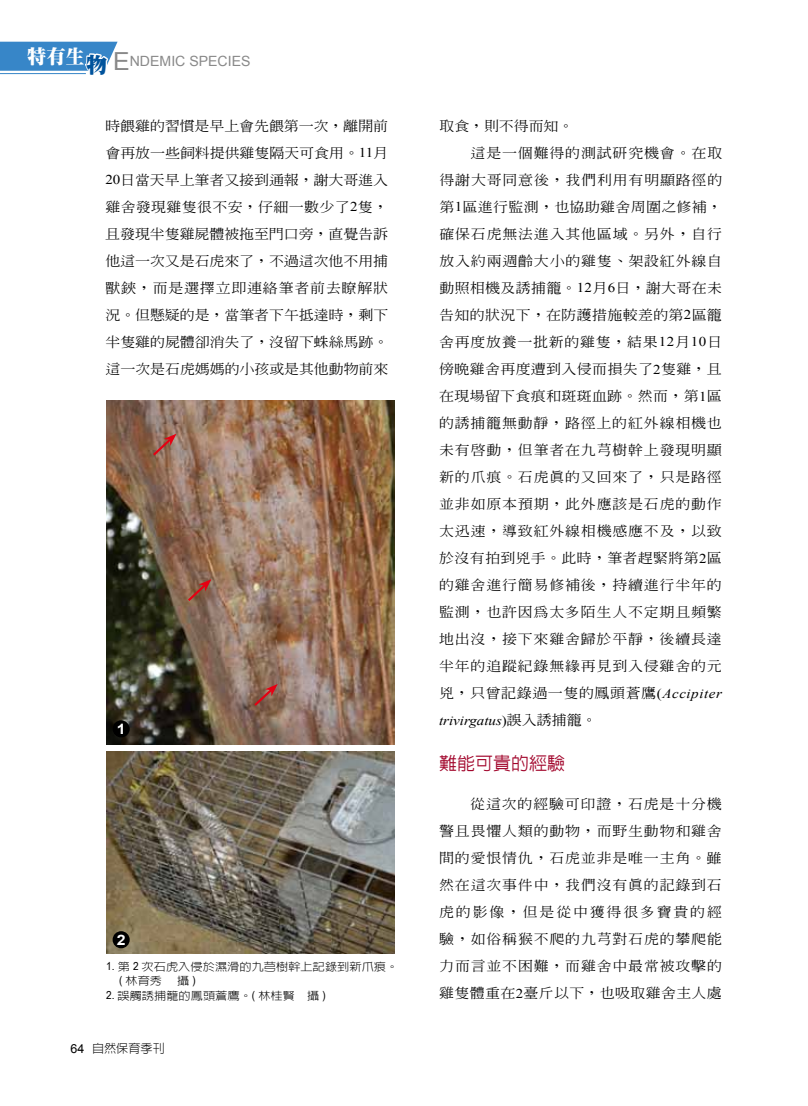
<style>
.page{position:relative;width:808px;height:1106px;background:#fff}
.page>*{position:absolute;margin:0;border:0;box-sizing:border-box;transform-origin:0 0}
.t1{font:500 18px "Lin Gothic";color:#a2062c}
.t2{font:700 14.4px "Arial";color:#fff;scale:1.11 1}
.t3{font:14.1px "Arial";color:#898989}
.t4{font:500 13.5px/27px "Inn Ming";letter-spacing:.05em;color:#000;text-align:justify;scale:1.11 1}
.t5{font:500 13.5px "Inn Ming";letter-spacing:.02em;color:#000;scale:1.11 1}
.t6{font:italic 13.5px "Times New Roman";color:#000;scale:1.11 1}
.t7{font:300 12.15px "Lin Gothic";color:#000}
.t8{font:300 10.95px/14.7px "Lin Gothic";color:#000;scale:1.11 1}
.s1{font-family:"Inn Ming";font-weight:900;font-size:21.3px;color:#00539c}
.s2{font-size:24.9px}
.s3{font-family:"Times New Roman";font-weight:400}
.s4{font-family:"Times New Roman";font-weight:400;font-style:italic}
.s5{font-style:normal}
.s6{font-family:"Inn Ming";font-weight:500;font-style:normal}
.s7{font-family:"Arial Narrow";font-weight:400}
.s8{font-family:"Arial";font-weight:400;font-size:12.45px}
</style>
<div class="page">
<svg style="left:0;top:42px;width:118px;height:33px"></svg>
<hr style="left:0;top:73px;width:86px;height:1px;background:#3786c8">
<img style="left:106px;top:400px;width:289px;height:344px">
<img style="left:106px;top:752px;width:289px;height:201px">
<div style="left:113px;top:720px;width:17px;height:17px;background:#000;border-radius:50%"></div>
<div style="left:113px;top:931px;width:17px;height:17px;background:#000;border-radius:50%"></div>
<svg style="left:186px;top:579px;width:25px;height:24px"></svg>
<svg style="left:151px;top:433px;width:26px;height:25px"></svg>
<svg style="left:252px;top:684px;width:26px;height:24px"></svg>
<p class="t3" style="left:27px;top:52px;width:225px"><sup>特有生</sup><span class="s1">物</span> <span class="s2">E</span>NDEMIC SPECIES</p>
<p class="t4" style="left:105px;top:112px;width:257px">時餵雞的習慣是早上會先餵第一次，離開前會再放一些飼料提供雞隻隔天可食用。<span class="s3">11</span>月<span class="s3">20</span>日當天早上筆者又接到通報，謝大哥進入雞舍發現雞隻很不安，仔細一數少了<span class="s3">2</span>隻，且發現半隻雞屍體被拖至門口旁，直覺告訴他這一次又是石虎來了，不過這次他不用捕獸鋏，而是選擇立即連絡筆者前去瞭解狀況。但懸疑的是，當筆者下午抵達時，剩下半隻雞的屍體卻消失了，沒留下蛛絲馬跡。這一次是石虎媽媽的小孩或是其他動物前來</p>
<p class="t4" style="left:439px;top:112px;width:122px">取食，則不得而知。</p>
<p class="t4" style="left:471px;top:139px;width:228px">這是一個難得的測試研究機會。在取</p>
<p class="t4" style="left:439px;top:166px;width:256px">得謝大哥同意後，我們利用有明顯路徑的</p>
<p class="t5" style="left:439px;top:200px;width:256px">第<span class="s3">1</span>區進行監測，也協助雞舍周圍之修補，</p>
<p class="t4" style="left:439px;top:220px;width:256px">確保石虎無法進入其他區域。另外，自行</p>
<p class="t4" style="left:439px;top:247px;width:256px">放入約兩週齡大小的雞隻、架設紅外線自</p>
<p class="t5" style="left:439px;top:281px;width:256px">動照相機及誘捕籠。<span class="s3">12</span>月<span class="s3">6</span>日，謝大哥在未</p>
<p class="t5" style="left:439px;top:308px;width:256px">告知的狀況下，在防護措施較差的第<span class="s3">2</span>區籠</p>
<p class="t4" style="left:439px;top:328px;width:256px">舍再度放養一批新的雞隻，結果<span class="s3">12</span>月<span class="s3">10</span>日</p>
<p class="t5" style="left:439px;top:362px;width:256px">傍晚雞舍再度遭到入侵而損失了<span class="s3">2</span>隻雞，且</p>
<p class="t5" style="left:439px;top:389px;width:256px">在現場留下食痕和斑斑血跡。然而，第<span class="s3">1</span>區</p>
<p class="t4" style="left:439px;top:409px;width:256px">的誘捕籠無動靜，路徑上的紅外線相機也</p>
<p class="t4" style="left:439px;top:436px;width:256px">未有啟動，但筆者在九芎樹幹上發現明顯</p>
<p class="t4" style="left:439px;top:463px;width:256px">新的爪痕。石虎真的又回來了，只是路徑</p>
<p class="t4" style="left:439px;top:490px;width:256px">並非如原本預期，此外應該是石虎的動作</p>
<p class="t4" style="left:439px;top:517px;width:256px">太迅速，導致紅外線相機感應不及，以致</p>
<p class="t5" style="left:439px;top:551px;width:256px">於沒有拍到兇手。此時，筆者趕緊將第<span class="s3">2</span>區</p>
<p class="t4" style="left:439px;top:571px;width:256px">的雞舍進行簡易修補後，持續進行半年的</p>
<p class="t4" style="left:439px;top:598px;width:256px">監測，也許因為太多陌生人不定期且頻繁</p>
<p class="t4" style="left:439px;top:625px;width:256px">地出沒，接下來雞舍歸於平靜，後續長達</p>
<p class="t4" style="left:439px;top:652px;width:256px">半年的追蹤紀錄無緣再見到入侵雞舍的元</p>
<p class="t4" style="left:439px;top:679px;width:256px">兇，只曾記錄過一隻的鳳頭蒼鷹<span class="s3">(</span><span class="s4">Accipiter</span></p>
<p class="t6" style="left:439px;top:711px;width:144px">trivirgatus<span class="s5">)</span><span class="s6">誤入誘捕籠。</span></p>
<h1 class="t1" style="left:439px;top:754px;width:127px">難能可貴的經驗</h1>
<p class="t4" style="left:439px;top:790px;width:256px;text-indent:31px">從這次的經驗可印證，石虎是十分機警且畏懼人類的動物，而野生動物和雞舍間的愛恨情仇，石虎並非是唯一主角。雖然在這次事件中，我們沒有真的記錄到石虎的影像，但是從中獲得很多寶貴的經驗，如俗稱猴不爬的九芎對石虎的攀爬能力而言並不困難，而雞舍中最常被攻擊的雞隻體重在<span class="s3">2</span>臺斤以下，也吸取雞舍主人處</p>
<p class="t2" style="left:117px;top:719px;width:9px">1</p>
<p class="t2" style="left:117px;top:930px;width:9px">2</p>
<p class="t8" style="left:119px;top:958px;width:253px;text-indent:-13px"><span class="s7">1.</span> 第 <span class="s7">2</span> 次石虎入侵於濕滑的九芎樹幹上記錄到新爪痕。<span class="s7">(</span> 林育秀</p>
<p class="t8" style="left:177px;top:973px;width:18px">攝<span class="s7">)</span></p>
<p class="t8" style="left:106px;top:988px;width:199px"><span class="s7">2.</span> 誤觸誘捕籠的鳳頭蒼鷹。<span class="s7">(</span> 林桂賢 攝 <span class="s7">)</span></p>
<p class="t7" style="left:71px;top:1042px;width:96px"><span class="s8">64</span> 自然保育季刊</p>
</div>
